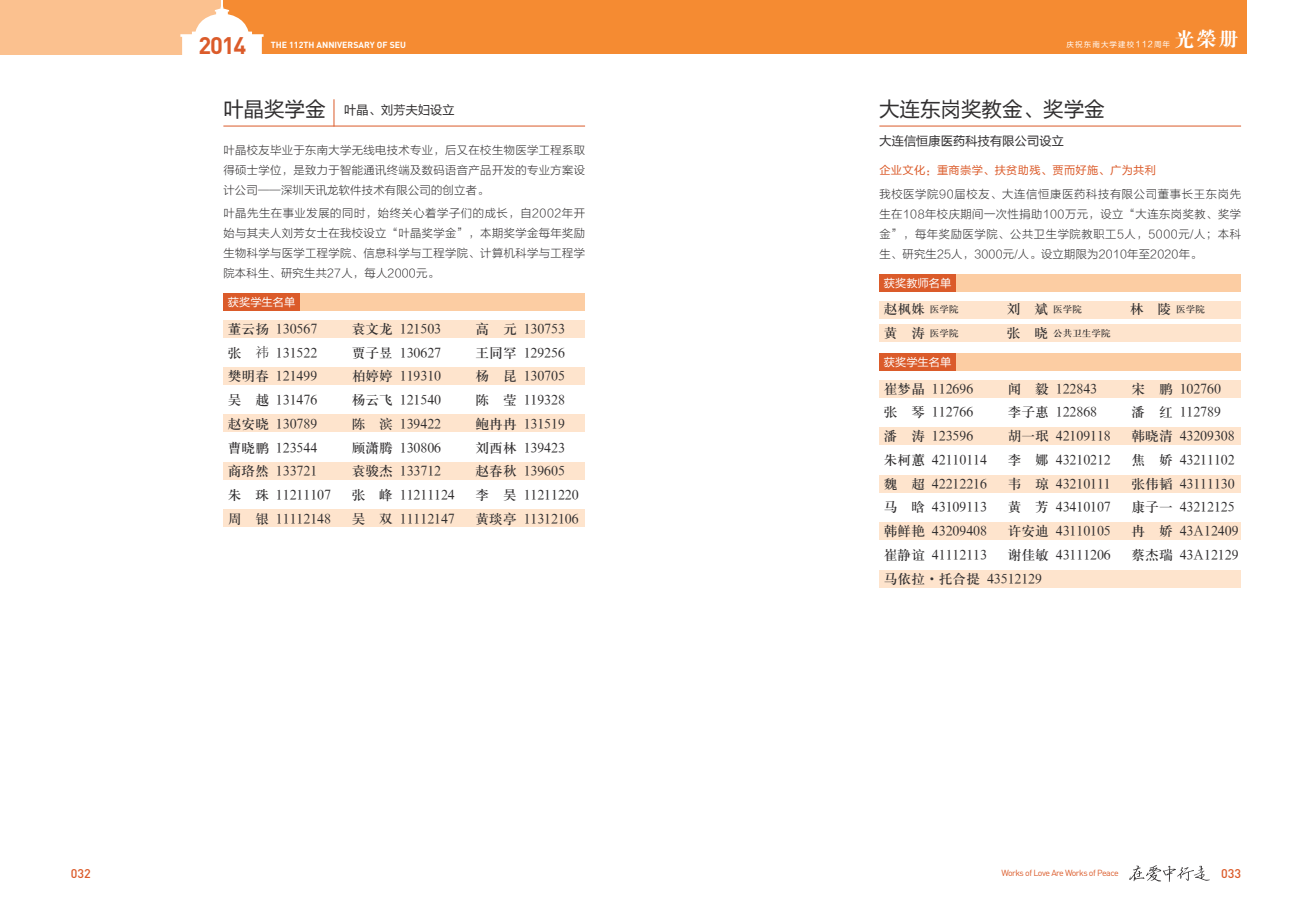
<style>
.page{position:relative;width:1312px;height:922px;background:#fff}
.page>*{position:absolute;margin:0;border:0;box-sizing:border-box;transform-origin:0 0}
.t1{font:700 23.62px "DIN Pro";color:#db5b2a}
.t2{font:20px "FZLTH GB1 4";letter-spacing:.025em;color:#312f30}
.t3{font:20px "FZDBSFW GB1 0";color:#fff}
.t4{font:13.75px "H Ya 3 gj";color:#312f30}
.t5{font:500 12.5px "DIN Pro";color:#db5b2a}
.t6{font:12px "FZLTH GB1 4";letter-spacing:.025em;color:#312f30}
.t7{font:11.25px/20px "FZLTXHJW GB1 0";letter-spacing:.035em;color:#312f30;text-align:justify}
.t8{font:11.25px "FZLTHK GBK1 0";letter-spacing:.025em;color:#db5b2a}
.t9{font:11.25px "FZLTHK GBK1 0";color:#fff}
.t10{font:9.62px "H Ya 3 gj";color:#312f30}
.t11{font:8.75px "DIN Pro";letter-spacing:-.055em;color:#db5b2a}
.t12{font:700 8.75px "DIN Pro";color:#fff}
.t13{font:7.5px "FZLTHK GBK1 0";letter-spacing:.145em;color:#fff}
.s1{font-size:20px}
.s2{font-family:"Sim Sun"}
.s3{font-size:8.25px}
.s4{font-size:9.62px}
.s5{font-size:13.75px}
</style>
<div class="page">
<div style="left:223px;top:0;width:1022px;height:53px;background:#f58b32"></div>
<div style="left:0;top:0;width:220px;height:55px;background:#fbc18f"></div>
<svg style="left:180px;top:7px;width:83px;height:48px"></svg>
<svg style="left:1129px;top:865px;width:80px;height:16px"></svg>
<div style="left:223px;top:293px;width:362px;height:17px;background:#fccda3"></div>
<div style="left:223px;top:320px;width:362px;height:17px;background:#fee4cd"></div>
<div style="left:223px;top:293px;width:76px;height:17px;background:#db5b2a"></div>
<hr style="left:223px;top:126px;width:362px;height:1px;background:#db5b2a">
<svg style="left:333px;top:99px;width:1px;height:27px"></svg>
<div style="left:223px;top:367px;width:362px;height:17px;background:#fee4cd"></div>
<div style="left:223px;top:461px;width:362px;height:18px;background:#fee4cd"></div>
<div style="left:223px;top:414px;width:362px;height:18px;background:#fee4cd"></div>
<div style="left:223px;top:509px;width:362px;height:17px;background:#fee4cd"></div>
<hr style="left:879px;top:126px;width:361px;height:1px;background:#db5b2a">
<div style="left:879px;top:273px;width:361px;height:18px;background:#fccda3"></div>
<div style="left:879px;top:352px;width:361px;height:18px;background:#fccda3"></div>
<div style="left:879px;top:301px;width:361px;height:17px;background:#fee4cd"></div>
<div style="left:879px;top:324px;width:361px;height:18px;background:#fee4cd"></div>
<div style="left:879px;top:273px;width:76px;height:18px;background:#db5b2a"></div>
<div style="left:879px;top:427px;width:361px;height:18px;background:#fee4cd"></div>
<div style="left:879px;top:522px;width:361px;height:18px;background:#fee4cd"></div>
<div style="left:879px;top:474px;width:361px;height:18px;background:#fee4cd"></div>
<div style="left:879px;top:569px;width:361px;height:18px;background:#fee4cd"></div>
<div style="left:879px;top:380px;width:361px;height:17px;background:#fee4cd"></div>
<div style="left:879px;top:352px;width:76px;height:18px;background:#db5b2a"></div>
<h1 class="t1" style="left:198px;top:30px;width:49px">2014</h1>
<p class="t12" style="left:271px;top:38px;width:137px">THE 112TH ANNIVERSARY OF SEU</p>
<p class="t6" style="left:223px;top:103px;width:233px"><span class="s1">叶晶奖学金</span> 叶晶、刘芳夫妇设立</p>
<p class="t7" style="left:223px;top:140px;width:363px">叶晶校友毕业于东南大学无线电技术专业，后又在校生物医学工程系取得硕士学位，是致力于智能通讯终端及数码语音产品开发的专业方案设计公司——深圳天讯龙软件技术有限公司的创立者。</p>
<p class="t7" style="left:223px;top:203px;width:363px">叶晶先生在事业发展的同时，始终关心着学子们的成长，自2002年开始与其夫人刘芳女士在我校设立“叶晶奖学金”，本期奖学金每年奖励生物科学与医学工程学院、信息科学与工程学院、计算机科学与工程学院本科生、研究生共27人，每人2000元。</p>
<p class="t9" style="left:228px;top:296px;width:69px">获奖学生名单</p>
<p class="t4" style="left:228px;top:322px;width:91px">董云扬 130567</p>
<p class="t4" style="left:351px;top:322px;width:91px">袁文龙 121503</p>
<p class="t4" style="left:475px;top:322px;width:91px">高 元 130753</p>
<p class="t4" style="left:228px;top:345px;width:91px">张 <span class="s2">祎</span> 131522</p>
<p class="t4" style="left:351px;top:345px;width:91px">贾子昱 130627</p>
<p class="t4" style="left:475px;top:345px;width:91px">王同罕 129256</p>
<p class="t4" style="left:228px;top:369px;width:91px">樊明春 121499</p>
<p class="t4" style="left:351px;top:369px;width:91px">柏婷婷 119310</p>
<p class="t4" style="left:475px;top:369px;width:91px">杨 昆 130705</p>
<p class="t4" style="left:228px;top:393px;width:91px">吴 越 131476</p>
<p class="t4" style="left:351px;top:393px;width:91px">杨云飞 121540</p>
<p class="t4" style="left:475px;top:393px;width:91px">陈 莹 119328</p>
<p class="t4" style="left:228px;top:416px;width:91px">赵安晓 130789</p>
<p class="t4" style="left:351px;top:416px;width:91px">陈 滨 139422</p>
<p class="t4" style="left:475px;top:416px;width:91px">鲍冉冉 131519</p>
<p class="t4" style="left:228px;top:440px;width:91px">曹晓鹏 123544</p>
<p class="t4" style="left:351px;top:440px;width:91px">顾潇腾 130806</p>
<p class="t4" style="left:475px;top:440px;width:91px">刘西林 139423</p>
<p class="t4" style="left:228px;top:464px;width:91px">商珞然 133721</p>
<p class="t4" style="left:351px;top:464px;width:91px">袁骏杰 133712</p>
<p class="t4" style="left:475px;top:464px;width:91px">赵春秋 139605</p>
<p class="t4" style="left:228px;top:488px;width:105px">朱 珠 11211107</p>
<p class="t4" style="left:351px;top:488px;width:105px">张 峰 11211124</p>
<p class="t4" style="left:475px;top:488px;width:105px">李 昊 11211220</p>
<p class="t4" style="left:228px;top:511px;width:105px">周 银 11112148</p>
<p class="t4" style="left:351px;top:511px;width:105px">吴 双 11112147</p>
<p class="t4" style="left:475px;top:511px;width:105px">黄琰亭 11312106</p>
<h2 class="t3" style="left:1174px;top:28px;width:66px">光荣册</h2>
<p class="t13" style="left:1066px;top:40px;width:105px">庆祝东南大学建校<span class="s3">112</span>周年</p>
<h2 class="t2" style="left:879px;top:98px;width:226px">大连东岗奖教金、奖学金</h2>
<p class="t6" style="left:879px;top:134px;width:186px">大连信恒康医药科技有限公司设立</p>
<p class="t8" style="left:879px;top:164px;width:278px">企业文化：重商崇学、扶贫助残、贾而好施、广为共利</p>
<p class="t7" style="left:879px;top:184px;width:363px">我校医学院90届校友、大连信恒康医药科技有限公司董事长王东岗先生在108年校庆期间一次性捐助100万元，设立“大连东岗奖教、奖学金”，每年奖励医学院、公共卫生学院教职工5人，5000元/人；本科生、研究生25人，3000元/人。设立期限为2010年至2020年。</p>
<p class="t9" style="left:883px;top:277px;width:69px">获奖教师名单</p>
<p class="t4" style="left:883px;top:302px;width:76px">赵枫姝 <span class="s4">医学院</span></p>
<p class="t10" style="left:1006px;top:304px;width:76px"><span class="s5">刘 斌</span> 医学院</p>
<p class="t10" style="left:1129px;top:304px;width:76px"><span class="s5">林 陵</span> 医学院</p>
<p class="t10" style="left:883px;top:328px;width:76px"><span class="s5">黄 涛</span> 医学院</p>
<p class="t10" style="left:1006px;top:328px;width:105px"><span class="s5">张 晓</span> 公共卫生学院</p>
<p class="t9" style="left:883px;top:356px;width:69px">获奖学生名单</p>
<p class="t4" style="left:883px;top:381px;width:91px">崔梦晶 112696</p>
<p class="t4" style="left:1007px;top:381px;width:91px">闻 毅 122843</p>
<p class="t4" style="left:1131px;top:381px;width:91px">宋 鹏 102760</p>
<p class="t4" style="left:883px;top:405px;width:91px">张 琴 112766</p>
<p class="t4" style="left:1007px;top:405px;width:91px">李子惠 122868</p>
<p class="t4" style="left:1131px;top:405px;width:91px">潘 红 112789</p>
<p class="t4" style="left:883px;top:429px;width:91px">潘 涛 123596</p>
<p class="t4" style="left:1007px;top:429px;width:105px">胡一珉 42109118</p>
<p class="t4" style="left:1131px;top:429px;width:105px">韩晓清 43209308</p>
<p class="t4" style="left:883px;top:453px;width:105px">朱柯蕙 42110114</p>
<p class="t4" style="left:1007px;top:453px;width:105px">李 娜 43210212</p>
<p class="t4" style="left:1131px;top:453px;width:105px">焦 娇 43211102</p>
<p class="t4" style="left:883px;top:476px;width:105px">魏 超 42212216</p>
<p class="t4" style="left:1007px;top:476px;width:105px">韦 琼 43210111</p>
<p class="t4" style="left:1131px;top:476px;width:105px">张伟韬 43111130</p>
<p class="t4" style="left:883px;top:500px;width:105px">马 晗 43109113</p>
<p class="t4" style="left:1007px;top:500px;width:105px">黄 芳 43410107</p>
<p class="t4" style="left:1131px;top:500px;width:105px">康子一 43212125</p>
<p class="t4" style="left:883px;top:524px;width:105px">韩鲜艳 43209408</p>
<p class="t4" style="left:1007px;top:524px;width:105px">许安迪 43110105</p>
<p class="t4" style="left:1131px;top:524px;width:108px">冉 娇 43A12409</p>
<p class="t4" style="left:883px;top:548px;width:105px">崔静谊 41112113</p>
<p class="t4" style="left:1007px;top:548px;width:105px">谢佳敏 43111206</p>
<p class="t4" style="left:1131px;top:548px;width:108px">蔡杰瑞 43A12129</p>
<p class="t4" style="left:883px;top:571px;width:160px">马依拉·托合提 43512129</p>
<p class="t5" style="left:71px;top:864px;width:21px">032</p>
<p class="t5" style="left:1220px;top:864px;width:21px">033</p>
<p class="t11" style="left:1001px;top:866px;width:119px">Works of Love Are Works of Peace</p>
</div>
